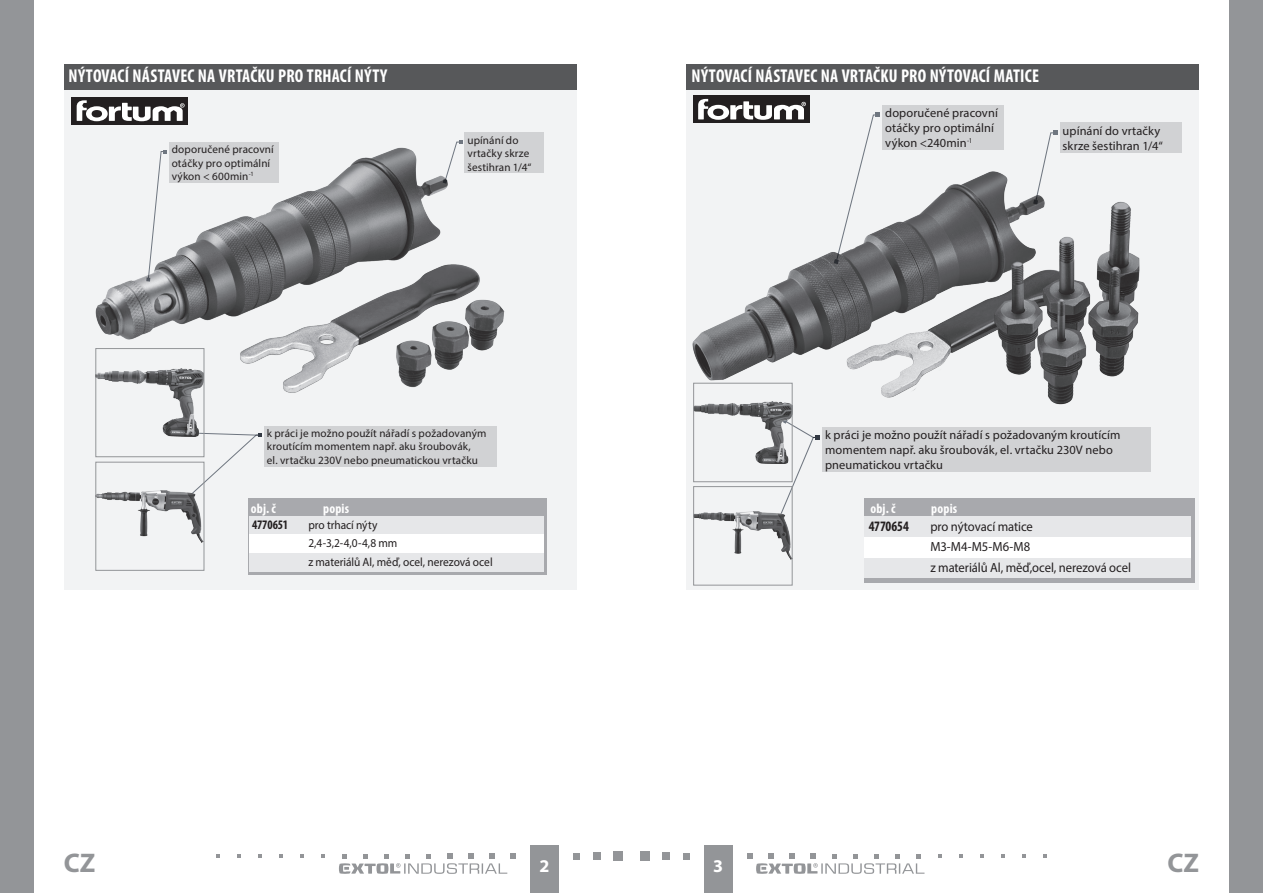
<style>
.page{position:relative;width:1263px;height:893px;background:#fff}
.page>*{position:absolute;margin:0;border:0;box-sizing:border-box;transform-origin:0 0}
.language{font:700 27px "Myriad Pro";color:#939598}
.t1{font:700 condensed 18.6px "Myriad Pro";letter-spacing:.01em;color:#fff;scale:.95 1}
.t2{font:700 18px "Myriad Pro";color:#fff}
.t3{font:700 condensed 14.4px "Myriad Pro";letter-spacing:-.01em;color:#231f20;scale:.95 1}
.t4{font:700 condensed 13.5px "Myriad Pro";letter-spacing:.01em;color:#fff}
.t5{font:13.35px/20.4px "Myriad Pro";letter-spacing:-.005em;color:#231f20;scale:.95 1}
.t6{font:700 condensed 13.05px "Myriad Pro";letter-spacing:-.01em;color:#231f20;scale:.95 1}
.t7{font:12.45px/14.9px "Myriad Pro";letter-spacing:.01em;color:#231f20}
.t8{font:12px/18.5px "Myriad Pro";letter-spacing:-.005em;color:#231f20;scale:.95 1}
.t9{font:11.1px/13.4px "Myriad Pro";letter-spacing:.01em;color:#231f20}
.s1{font-stretch:normal;font-size:16.5px;color:#939598}
</style>
<div class="page">
<div style="left:0;top:0;width:34px;height:893px;background:#939598"></div>
<div style="left:1229px;top:0;width:34px;height:893px;background:#939598"></div>
<div style="left:704px;top:844px;width:29px;height:49px;background:#939598"></div>
<div style="left:530px;top:844px;width:28px;height:49px;background:#939598"></div>
<div style="left:640px;top:851px;width:9px;height:10px;background:#939598"></div>
<div style="left:662px;top:852px;width:8px;height:8px;background:#939598"></div>
<div style="left:683px;top:853px;width:7px;height:6px;background:#939598"></div>
<svg style="left:938px;top:854px;width:4px;height:4px"></svg>
<svg style="left:959px;top:854px;width:4px;height:4px"></svg>
<svg style="left:980px;top:854px;width:4px;height:4px"></svg>
<svg style="left:1001px;top:854px;width:4px;height:4px"></svg>
<svg style="left:1022px;top:854px;width:4px;height:4px"></svg>
<svg style="left:1043px;top:854px;width:4px;height:4px"></svg>
<div style="left:614px;top:851px;width:9px;height:10px;background:#939598"></div>
<div style="left:593px;top:852px;width:8px;height:8px;background:#939598"></div>
<svg style="left:573px;top:853px;width:6px;height:6px"></svg>
<svg style="left:321px;top:854px;width:4px;height:4px"></svg>
<svg style="left:300px;top:854px;width:4px;height:4px"></svg>
<svg style="left:279px;top:854px;width:4px;height:4px"></svg>
<svg style="left:258px;top:854px;width:4px;height:4px"></svg>
<svg style="left:237px;top:854px;width:4px;height:4px"></svg>
<svg style="left:216px;top:854px;width:4px;height:4px"></svg>
<svg style="left:747px;top:853px;width:177px;height:21px"></svg>
<svg style="left:339px;top:853px;width:177px;height:21px"></svg>
<div style="left:687px;top:89px;width:512px;height:501px;background:#f2f3f4"></div>
<img style="left:693px;top:175px;width:447px;height:234px">
<div style="left:687px;top:64px;width:512px;height:25px;background:#57585a"></div>
<svg style="left:834px;top:105px;width:170px;height:159px"></svg>
<svg style="left:1033px;top:123px;width:149px;height:81px"></svg>
<svg style="left:776px;top:418px;width:374px;height:103px"></svg>
<div style="left:864px;top:498px;width:331px;height:84px;background:#a8a9ad"></div>
<div style="left:864px;top:517px;width:327px;height:20px;background:#e6e7e9"></div>
<div style="left:864px;top:558px;width:327px;height:20px;background:#e6e7e9"></div>
<div style="left:864px;top:537px;width:327px;height:21px;background:#fff"></div>
<div style="left:693px;top:95px;width:116px;height:28px;background:#231f20"></div>
<svg style="left:698px;top:99px;width:108px;height:21px"></svg>
<img style="left:695px;top:402px;width:95px;height:61px">
<div style="left:693px;top:383px;width:99px;height:99px;border:1px solid #939598"></div>
<img style="left:695px;top:512px;width:95px;height:47px">
<div style="left:693px;top:486px;width:99px;height:99px;border:1px solid #939598"></div>
<div style="left:64px;top:89px;width:513px;height:501px;background:#f2f3f4"></div>
<img style="left:95px;top:148px;width:410px;height:255px">
<div style="left:64px;top:64px;width:513px;height:25px;background:#57585a"></div>
<svg style="left:146px;top:142px;width:133px;height:140px"></svg>
<svg style="left:427px;top:132px;width:117px;height:52px"></svg>
<svg style="left:169px;top:426px;width:328px;height:73px"></svg>
<div style="left:71px;top:97px;width:117px;height:28px;background:#231f20"></div>
<svg style="left:77px;top:100px;width:108px;height:21px"></svg>
<div style="left:249px;top:498px;width:298px;height:77px;background:#a8a9ad"></div>
<div style="left:249px;top:516px;width:294px;height:18px;background:#e6e7e9"></div>
<div style="left:249px;top:553px;width:294px;height:18px;background:#e6e7e9"></div>
<div style="left:249px;top:534px;width:294px;height:19px;background:#fff"></div>
<img style="left:98px;top:369px;width:104px;height:68px">
<div style="left:96px;top:348px;width:108px;height:109px;border:1px solid #939598"></div>
<img style="left:98px;top:490px;width:104px;height:52px">
<div style="left:96px;top:462px;width:108px;height:109px;border:1px solid #939598"></div>
<p class="t1" style="left:68px;top:65px;width:361px">NÝTOVACÍ NÁSTAVEC NA VRTAČKU PRO TRHACÍ NÝTY <span class="s1">CZ</span></p>
<p class="t9" style="left:172px;top:143px;width:104px">doporučené pracovní otáčky pro optimální výkon &lt; 600min<sup>-1</sup></p>
<p class="t9" style="left:467px;top:133px;width:65px">upínání do vrtačky skrze šestihran 1/4“</p>
<p class="t9" style="left:451px;top:136px;width:65px">šestihran 1/4“</p>
<p class="t9" style="left:267px;top:426px;width:221px">k práci je možno použít nářadí s požadovaným kroutícím momentem např. aku šroubovák,<br>el. vrtačku 230V nebo pneumatickou vrtačku</p>
<p class="t4" style="left:251px;top:500px;width:26px">obj. č</p>
<p class="t4" style="left:323px;top:500px;width:27px">popis</p>
<p class="t6" style="left:252px;top:517px;width:40px">4770651</p>
<p class="t8" style="left:308px;top:515px;width:195px">pro trhací nýty<br>2,4-3,2-4,0-4,8 mm<br>z materiálů Al, měď, ocel, nerezová ocel</p>
<p class="t1" style="left:691px;top:65px;width:367px">NÝTOVACÍ NÁSTAVEC NA VRTAČKU PRO NÝTOVACÍ MATICE</p>
<p class="t7" style="left:885px;top:105px;width:114px">doporučené pracovní otáčky pro optimální výkon &lt;240min<sup>-1</sup></p>
<p class="t7" style="left:1063px;top:123px;width:102px">upínání do vrtačky skrze šestihran 1/4“</p>
<p class="t7" style="left:825px;top:428px;width:297px">k práci je možno použít nářadí s požadovaným kroutícím momentem např. aku šroubovák, el. vrtačku 230V nebo pneumatickou vrtačku</p>
<p class="t4" style="left:870px;top:500px;width:26px">obj. č</p>
<p class="t4" style="left:931px;top:500px;width:27px">popis</p>
<p class="t3" style="left:869px;top:517px;width:44px">4770654</p>
<p class="t5" style="left:930px;top:516px;width:213px">pro nýtovací matice<br>M3-M4-M5-M6-M8<br>z materiálů Al, měď,ocel, nerezová ocel</p>
<p class="language" style="left:64px;top:845px;width:33px">CZ</p>
<p class="t2" style="left:539px;top:855px;width:11px">2</p>
<p class="t2" style="left:713px;top:855px;width:11px">3</p>
<h1 class="language" style="left:1167px;top:845px;width:33px">CZ</h1>
</div>
